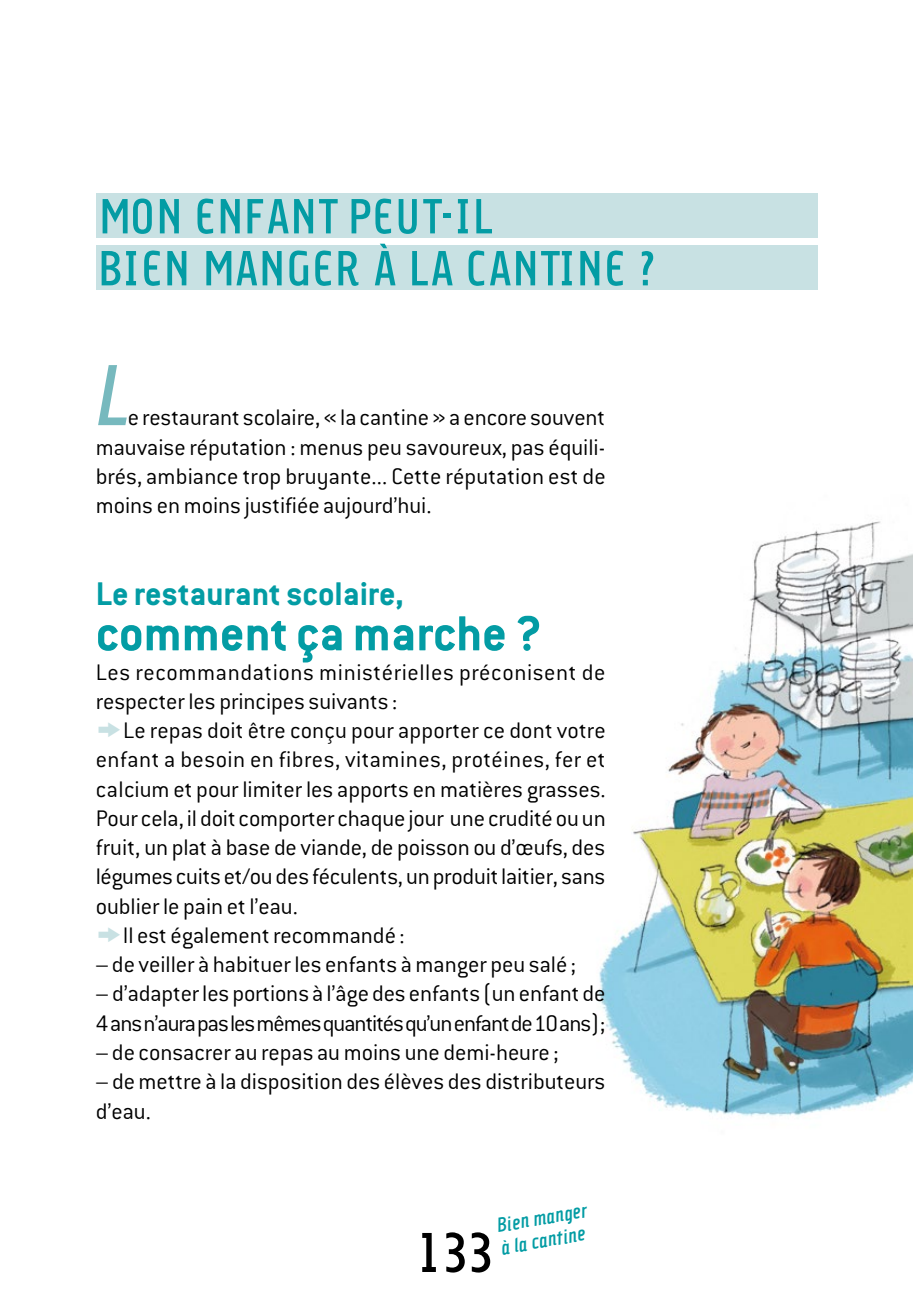
<style>
.page{position:relative;width:913px;height:1308px;background:#fff}
.page>*{position:absolute;margin:0;border:0;box-sizing:border-box;transform-origin:0 0}
.t1{font:italic 90px "Hybrid";color:#77b9be}
.t2{font:58.5px "Hybrid";color:#000}
.t3{font:700 54px "Conduit ITC";color:#039ca4}
.t4{font:51.52px/52px "Hybrid";letter-spacing:.025em;color:#039ca4}
.t5{font:700 36px "Conduit ITC";color:#039ca4}
.t6{font:300 24.75px/29.2px "Conduit ITC";color:#000}
.t7{font:300 24.75px/29.2px "Conduit ITC";letter-spacing:-.025em;color:#000}
.t8{font:italic 21.15px/22.5px "Hybrid";color:#039ca4}
.s1{font-family:"Zeal";font-weight:400;font-size:27px;color:#c8e1e3}
</style>
<div class="page">
<img style="left:598px;top:521px;width:314px;height:596px">
<div style="left:96px;top:193px;width:720px;height:45px;background:#c8e1e3"></div>
<div style="left:96px;top:245px;width:720px;height:44px;background:#c8e1e3"></div>
<h3 class="t4" style="left:99px;top:191px;width:558px">MON ENFANT PEUT-IL<br>BIEN MANGER À LA CANTINE ?</h3>
<h1 class="t1" style="left:99px;top:349px;width:35px">L</h1>
<p class="t6" style="left:96px;top:403px;width:511px;text-align:justify;text-indent:32px">e restaurant scolaire, « la cantine » a encore souvent mauvaise réputation : menus peu savoureux, pas équili&shy;brés, ambiance trop bruyante... Cette réputation est de moins en moins justifiée aujourd’hui.</p>
<h3 class="t5" style="left:96px;top:573px;width:309px">Le restaurant scolaire,</h3>
<h3 class="t3" style="left:96px;top:602px;width:447px">comment ça marche ?</h3>
<p class="t6" style="left:96px;top:657px;width:511px">Les recommandations ministérielles préconisent de respecter les principes suivants :<br><span class="s1">k</span>Le repas doit être conçu pour apporter ce dont votre enfant a besoin en fibres, vitamines, protéines, fer et calcium et pour limiter les apports en matières grasses.<br>Pour cela, il doit comporter chaque jour une crudité ou un fruit, un plat à base de viande, de poisson ou d’œufs, des légumes cuits et/ou des féculents, un produit laitier, sans oublier le pain et l’eau.<br><span class="s1">k</span>Il est également recommandé :</p>
<p class="t6" style="left:96px;top:950px;width:481px">– de veiller à habituer les enfants à manger peu salé ;</p>
<p class="t7" style="left:96px;top:979px;width:511px">– d’adapter les portions à l’âge des enfants (un enfant de<br>4 ans n’aura pas les mêmes quantités qu’un enfant de 10 ans) ;</p>
<p class="t6" style="left:96px;top:1037px;width:464px">– de consacrer au repas au moins une demi-heure ;</p>
<p class="t6" style="left:96px;top:1067px;width:511px">– de mettre à la disposition des élèves des distributeurs d’eau.</p>
<p class="t8" style="left:495px;top:1214px;width:92px;rotate:-10deg">Bien manger à la cantine</p>
<h2 class="t2" style="left:419px;top:1222px;width:76px">133</h2>
</div>
